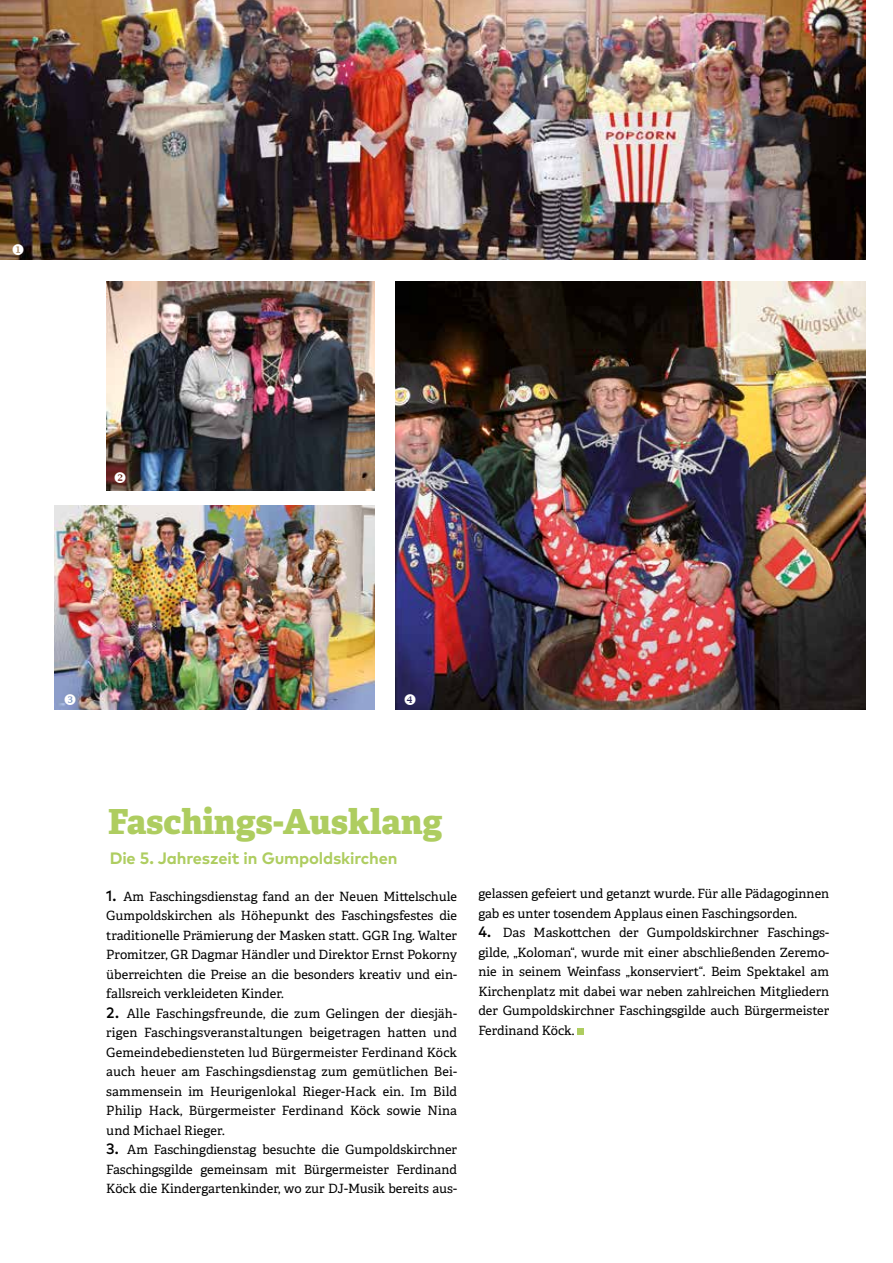
<style>
.page{position:relative;width:893px;height:1263px;background:#fff}
.page>*{position:absolute;margin:0;border:0;box-sizing:border-box;transform-origin:0 0}
.t1{font:800 34.5px "Adelle";color:#aecd60}
.t2{font:700 16.5px "Mark OT";letter-spacing:-.01em;color:#aecd60}
.t3{font:12.75px/19.5px "Adelle";color:#000;text-align:justify}
.s1{font-family:"Mark OT";font-weight:500;font-size:15px}
</style>
<div class="page">
<div style="left:577px;top:1028px;width:7px;height:7px;background:#aecd60"></div>
<img style="left:0;top:0;width:866px;height:259px">
<img style="left:395px;top:282px;width:471px;height:427px">
<img style="left:106px;top:282px;width:269px;height:208px">
<img style="left:54px;top:505px;width:321px;height:204px">
<svg style="left:405px;top:694px;width:11px;height:11px"></svg>
<svg style="left:65px;top:694px;width:11px;height:11px"></svg>
<svg style="left:115px;top:472px;width:10px;height:11px"></svg>
<svg style="left:13px;top:244px;width:11px;height:11px"></svg>
<h1 class="t1" style="left:108px;top:799px;width:336px">Faschings-Ausklang</h1>
<p class="t2" style="left:110px;top:848px;width:289px">Die 5. Jahreszeit in Gumpoldskirchen</p>
<p class="t3" style="left:106px;top:886px;width:352px"><span class="s1">1.</span> Am Faschingsdienstag fand an der Neuen Mittelschule Gumpoldskirchen als Höhepunkt des Faschingsfestes die traditionelle Prämierung der Masken statt. GGR Ing. Walter Promitzer, GR Dagmar Händler und Direktor Ernst Pokorny überreichten die Preise an die besonders kreativ und ein&shy;fallsreich verkleideten Kinder.</p>
<p class="t3" style="left:106px;top:1003px;width:352px"><span class="s1">2.</span> Alle Faschingsfreunde, die zum Gelingen der diesjäh&shy;rigen Faschingsveranstaltungen beigetragen hatten und Gemeindebediensteten lud Bürgermeister Ferdinand Köck auch heuer am Faschingsdienstag zum gemütlichen Bei&shy;sammensein im Heurigenlokal Rieger-Hack ein. Im Bild Philip Hack, Bürgermeister Ferdinand Köck sowie Nina und Michael Rieger.</p>
<p class="t3" style="left:106px;top:1140px;width:352px"><span class="s1">3.</span> Am Faschingdienstag besuchte die Gumpoldskirchner Faschingsgilde gemeinsam mit Bürgermeister Ferdinand Köck die Kindergartenkinder, wo zur DJ-Musik bereits aus-</p>
<p class="t3" style="left:478px;top:884px;width:352px">gelassen gefeiert und getanzt wurde. Für alle Pädagoginnen gab es unter tosendem Applaus einen Faschingsorden.</p>
<p class="t3" style="left:478px;top:923px;width:352px"><span class="s1">4.</span> Das Maskottchen der Gumpoldskirchner Faschings&shy;gilde, „Koloman“, wurde mit einer abschließenden Zeremo&shy;nie in seinem Weinfass „konserviert“. Beim Spektakel am Kirchenplatz mit dabei war neben zahlreichen Mitgliedern der Gumpoldskirchner Faschingsgilde auch Bürgermeister Ferdinand Köck.</p>
</div>
